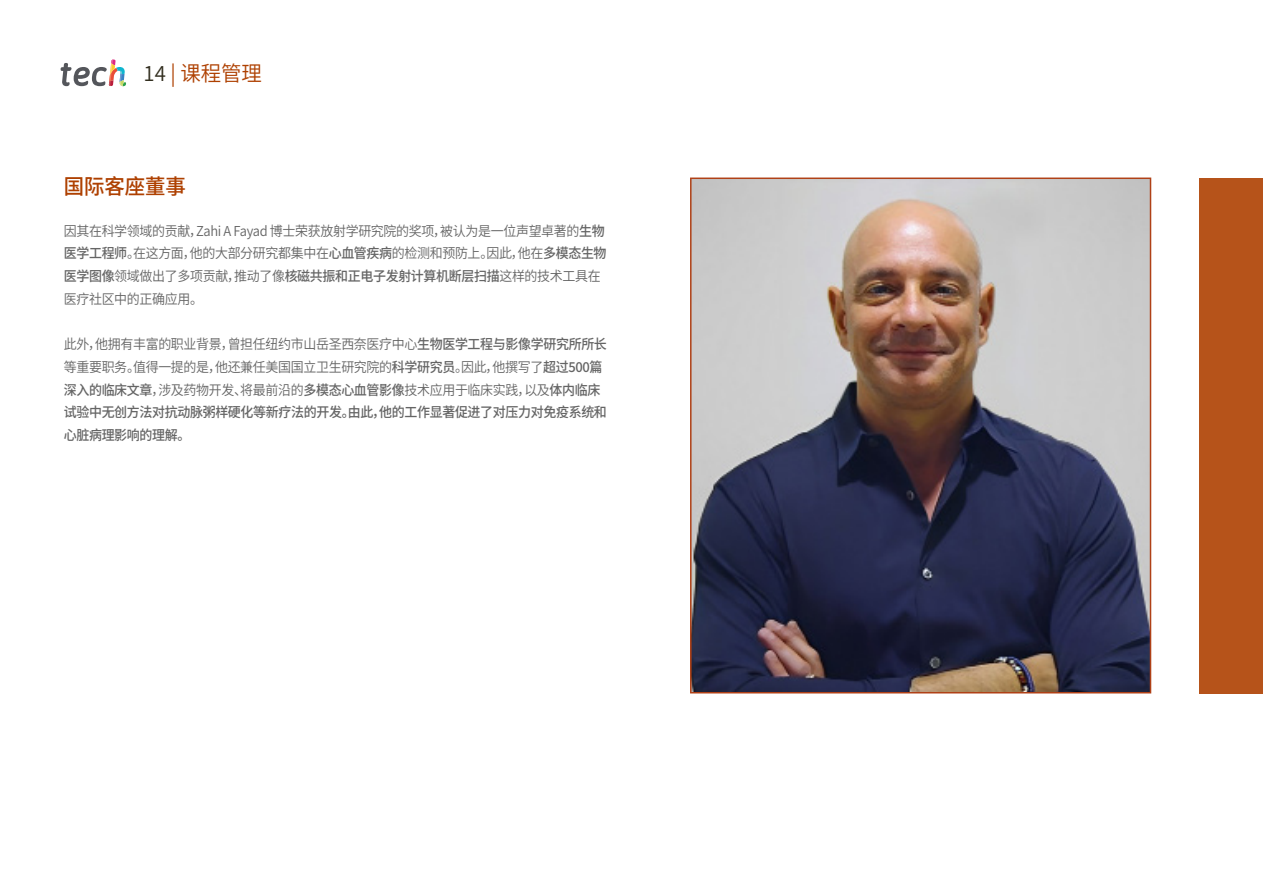
<style>
.page{position:relative;width:1263px;height:893px;background:#fff}
.page>*{position:absolute;margin:0;border:0;box-sizing:border-box;transform-origin:0 0}
.t1{font:21px "Source Han Sans CN";color:#ae4000}
.t2{font:500 21px "Source Han Sans CN";color:#ae4000}
.t3{font:500 13.65px/22.8px "Source Han Sans CN";letter-spacing:-.025em;color:#656565;scale:.95 1}
.t4{font:13.65px/22.8px "Source Han Sans CN";letter-spacing:-.025em;color:#656565;scale:.95 1}
.s1{color:#322e1f}
.s2{font-weight:500}
.s3{font-weight:400}
</style>
<div class="page">
<div style="left:1199px;top:178px;width:64px;height:515px;background:#b6531a"></div>
<img style="left:693px;top:181px;width:455px;height:509px">
<div style="left:690px;top:178px;width:461px;height:515px;border:2px solid #b04117"></div>
<svg style="left:61px;top:60px;width:65px;height:27px"></svg>
<h1 class="t1" style="left:144px;top:62px;width:120px"><span class="s1">14</span> | 课程管理</h1>
<h1 class="t2" style="left:64px;top:175px;width:124px">国际客座董事</h1>
<p class="t4" style="left:64px;top:220px;width:573px">因其在科学领域的贡献，Zahi A Fayad 博士荣获放射学研究院的奖项，被认为是一位声望卓著的<span class="s2">生物医学工程师</span>。在这方面，他的大部分研究都集中在<span class="s2">心血管疾病</span>的检测和预防上。因此，他在<span class="s2">多模态生物医学图像</span>领域做出了多项贡献，推动了像<span class="s2">核磁共振和正电子发射计算机断层扫描</span>这样的技术工具在医疗社区中的正确应用。</p>
<p class="t3" style="left:64px;top:333px;width:573px"><span class="s3">此外，他拥有丰富的职业背景，曾担任纽约市山岳圣西奈医疗中心</span>生物医学工程与影像学研究所所长<span class="s3">等重要职务。值得一提的是，他还兼任美国国立卫生研究院的</span>科学研究员<span class="s3">。因此，他撰写了</span>超过500篇深入的临床文章<span class="s3">，涉及药物开发、将最前沿的</span>多模态心血管影像<span class="s3">技术应用于临床实践，以及</span>体内临床试验中无创方法对抗动脉粥样硬化等新疗法的开发。由此，他的工作显著促进了对压力对免疫系统和心脏病理影响的理解。</p>
</div>
